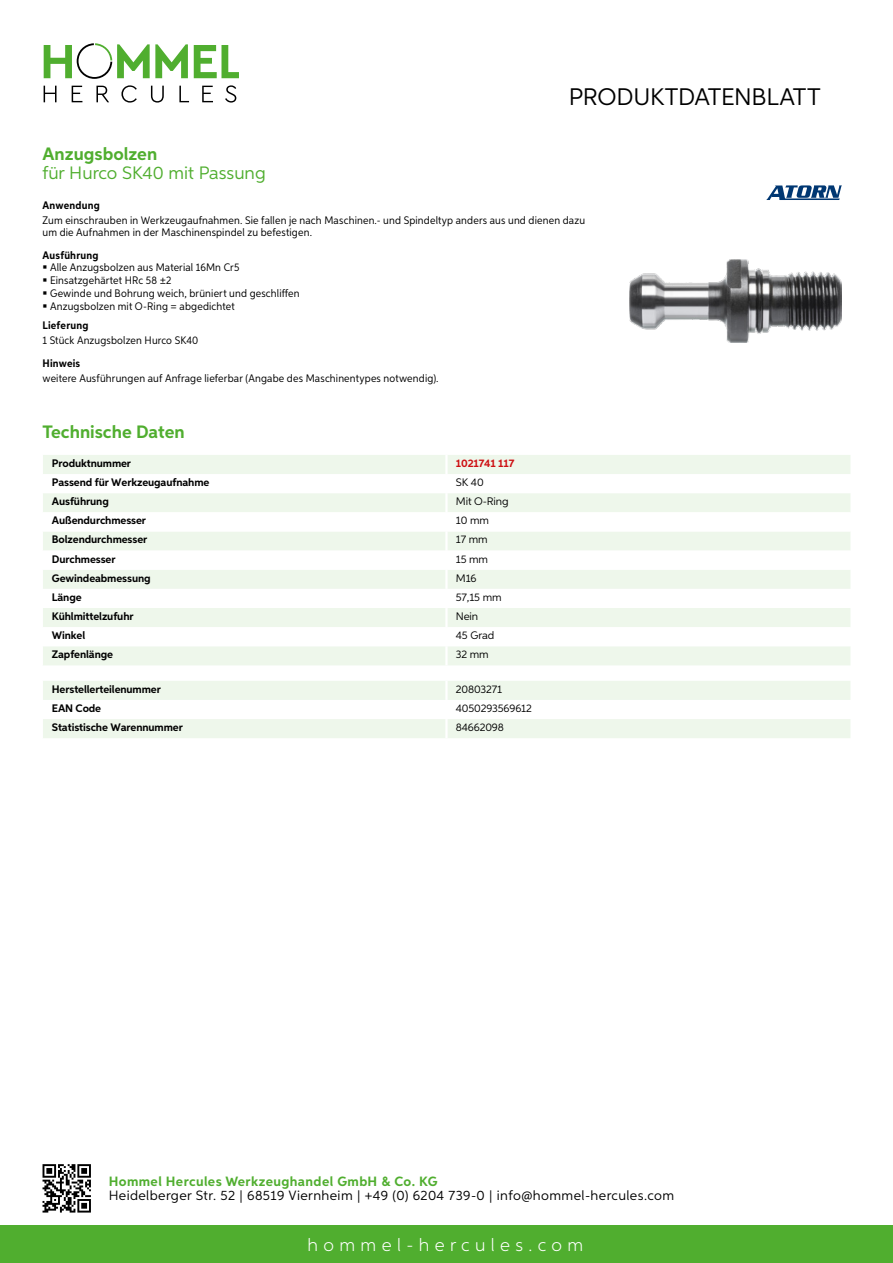
<style>
.page{position:relative;width:893px;height:1263px;background:#fff}
.page>*{position:absolute;margin:0;border:0;box-sizing:border-box;transform-origin:0 0}
.t1{font:24px "Aspira";letter-spacing:-.01em;color:#000}
.t2{font:700 18px "Aspira";color:#50ae2f}
.t3{font:18px "Aspira";color:#50ae2f}
.t4{font:300 18px "Aspira";letter-spacing:.3em;color:#fff}
.t5{font:13.5px "Aspira";letter-spacing:.03em;color:#000}
.t6{font:700 13.5px "Aspira";letter-spacing:.03em;color:#50ae2f}
.t7{font:10.95px/12.8px "Aspira Nar";letter-spacing:.015em;color:#000}
.t8{font:700 10.95px "Aspira";letter-spacing:-.01em;color:#000}
.t9{font:10.95px "Aspira";letter-spacing:-.01em;color:#000}
.t10{font:700 10.95px "Aspira Nar";letter-spacing:.02em;color:#000}
.t11{font:700 10.95px "Aspira";letter-spacing:-.01em;color:#cd1013}
</style>
<div class="page">
<div style="left:0;top:1226px;width:893px;height:37px;background:#50ae2f"></div>
<svg style="left:43px;top:1164px;width:48px;height:48px"></svg>
<svg style="left:194px;top:45px;width:45px;height:33px"></svg>
<svg style="left:44px;top:43px;width:144px;height:36px"></svg>
<svg style="left:44px;top:86px;width:13px;height:16px"></svg>
<svg style="left:72px;top:86px;width:10px;height:16px"></svg>
<svg style="left:96px;top:86px;width:13px;height:16px"></svg>
<svg style="left:121px;top:85px;width:16px;height:18px"></svg>
<svg style="left:151px;top:86px;width:13px;height:17px"></svg>
<svg style="left:179px;top:86px;width:10px;height:16px"></svg>
<svg style="left:202px;top:86px;width:11px;height:16px"></svg>
<svg style="left:225px;top:85px;width:11px;height:18px"></svg>
<div style="left:43px;top:455px;width:807px;height:210px;background:#eef7eb"></div>
<svg style="left:43px;top:474px;width:807px;height:172px"></svg>
<hr style="left:445px;top:455px;width:3px;height:19px;background:#fff">
<hr style="left:445px;top:474px;width:3px;height:19px;background:#fff">
<hr style="left:445px;top:493px;width:3px;height:19px;background:#fff">
<hr style="left:445px;top:512px;width:3px;height:19px;background:#fff">
<hr style="left:445px;top:531px;width:3px;height:20px;background:#fff">
<hr style="left:445px;top:551px;width:3px;height:19px;background:#fff">
<hr style="left:445px;top:570px;width:3px;height:19px;background:#fff">
<hr style="left:445px;top:589px;width:3px;height:19px;background:#fff">
<hr style="left:445px;top:608px;width:3px;height:19px;background:#fff">
<hr style="left:445px;top:627px;width:3px;height:19px;background:#fff">
<hr style="left:445px;top:646px;width:3px;height:19px;background:#fff">
<svg style="left:43px;top:681px;width:807px;height:57px"></svg>
<hr style="left:445px;top:719px;width:3px;height:19px;background:#fff">
<img style="left:629px;top:259px;width:213px;height:83px">
<svg style="left:766px;top:185px;width:76px;height:15px"></svg>
<h1 class="t1" style="left:569px;top:82px;width:253px">Produktdatenblatt</h1>
<h2 class="t2" style="left:43px;top:142px;width:116px">Anzugsbolzen</h2>
<h2 class="t3" style="left:43px;top:162px;width:225px">für Hurco SK40 mit Passung</h2>
<p class="t10" style="left:43px;top:199px;width:59px">Anwendung</p>
<p class="t7" style="left:43px;top:214px;width:544px;line-height:12px">Zum einschrauben in Werkzeugaufnahmen. Sie fallen je nach Maschinen.- und Spindeltyp anders aus und dienen dazu um die Aufnahmen in der Maschinenspindel zu befestigen.</p>
<p class="t10" style="left:43px;top:248px;width:58px">Ausführung</p>
<p class="t7" style="left:50px;top:261px;width:251px">Alle Anzugsbolzen aus Material 16Mn Cr5<br>Einsatzgehärtet HRc 58 ±2<br>Gewinde und Bohrung weich, brüniert und geschliffen Anzugsbolzen mit O-Ring = abgedichtet</p>
<p class="t10" style="left:43px;top:318px;width:47px">Lieferung</p>
<p class="t7" style="left:43px;top:334px;width:157px">1 Stück Anzugsbolzen Hurco SK40</p>
<p class="t10" style="left:43px;top:357px;width:39px">Hinweis</p>
<p class="t7" style="left:43px;top:372px;width:397px">weitere Ausführungen auf Anfrage lieferbar (Angabe des Maschinentypes notwendig).</p>
<h2 class="t2" style="left:43px;top:421px;width:144px">Technische Daten</h2>
<p class="t8" style="left:52px;top:456px;width:81px">Produktnummer</p>
<p class="t11" style="left:456px;top:456px;width:60px">1021741 117</p>
<p class="t8" style="left:52px;top:475px;width:159px">Passend für Werkzeugaufnahme</p>
<p class="t9" style="left:456px;top:475px;width:29px">SK 40</p>
<p class="t8" style="left:52px;top:495px;width:58px">Ausführung</p>
<p class="t9" style="left:456px;top:495px;width:54px">Mit O-Ring</p>
<p class="t8" style="left:52px;top:514px;width:96px">Außendurchmesser</p>
<p class="t9" style="left:456px;top:514px;width:35px">10 mm</p>
<p class="t8" style="left:52px;top:533px;width:97px">Bolzendurchmesser</p>
<p class="t9" style="left:456px;top:533px;width:33px">17 mm</p>
<p class="t8" style="left:52px;top:552px;width:65px">Durchmesser</p>
<p class="t9" style="left:456px;top:552px;width:34px">15 mm</p>
<p class="t8" style="left:52px;top:571px;width:100px">Gewindeabmessung</p>
<p class="t9" style="left:456px;top:571px;width:22px">M16</p>
<p class="t8" style="left:52px;top:590px;width:31px">Länge</p>
<p class="t9" style="left:456px;top:590px;width:47px">57,15 mm</p>
<p class="t8" style="left:52px;top:609px;width:83px">Kühlmittelzufuhr</p>
<p class="t9" style="left:456px;top:609px;width:24px">Nein</p>
<p class="t8" style="left:52px;top:628px;width:35px">Winkel</p>
<p class="t9" style="left:456px;top:629px;width:40px">45 Grad</p>
<p class="t8" style="left:52px;top:648px;width:63px">Zapfenlänge</p>
<p class="t9" style="left:456px;top:648px;width:34px">32 mm</p>
<p class="t8" style="left:52px;top:682px;width:111px">Herstellerteilenummer</p>
<p class="t9" style="left:456px;top:682px;width:48px">20803271</p>
<p class="t8" style="left:52px;top:701px;width:51px">EAN Code</p>
<p class="t9" style="left:456px;top:701px;width:78px">4050293569612</p>
<p class="t8" style="left:52px;top:720px;width:132px">Statistische Warennummer</p>
<p class="t9" style="left:456px;top:720px;width:50px">84662098</p>
<p class="t6" style="left:109px;top:1172px;width:330px">Hommel Hercules Werkzeughandel GmbH &amp; Co. KG</p>
<p class="t5" style="left:109px;top:1187px;width:567px">Heidelberger Str. 52 | 68519 Viernheim | +49 (0) 6204 739-0 | info@hommel-hercules.com</p>
<h2 class="t4" style="left:307px;top:1234px;width:277px">hommel-hercules.com</h2>
</div>
